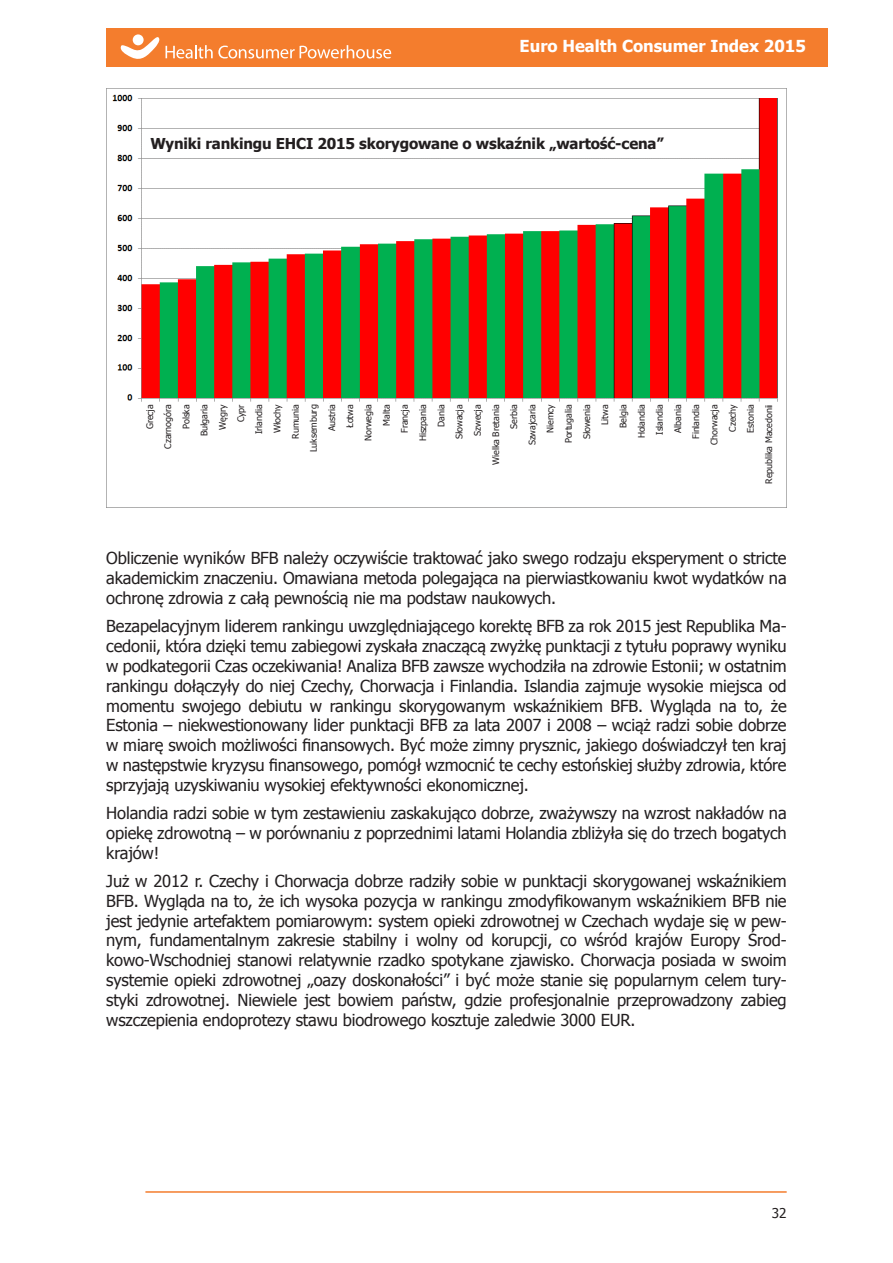
<style>
.page{position:relative;width:893px;height:1263px;background:#fff}
.page>*{position:absolute;margin:0;border:0;box-sizing:border-box;transform-origin:0 0}
.zwykly_tekst{font:16.5px/19.8px "Tahoma";letter-spacing:-.01em;color:#231f20;text-align:justify}
.t1{font:700 16.5px "Tahoma";color:#fff}
.t2{font:700 15px "Tahoma";letter-spacing:-.01em;color:#231f20}
.t3{font:13.5px "Tahoma";color:#231f20}
.t4{font:9px/18.1px "Tahoma";letter-spacing:-.01em;color:#231f20;text-align:right}
</style>
<div class="page">
<div style="left:106px;top:28px;width:722px;height:39px;background:#f47d2d"></div>
<svg style="left:133px;top:34px;width:11px;height:11px"></svg>
<svg style="left:120px;top:37px;width:271px;height:22px"></svg>
<hr style="left:145px;top:1191px;width:642px;height:2px;background:#f47d2d">
<img style="left:106px;top:88px;width:680px;height:420px">
<div style="left:150px;top:130px;width:531px;height:26px;background:#fff"></div>
<div style="left:146px;top:404px;width:632px;height:101px;background:#fff"></div>
<p class="t1" style="left:520px;top:35px;width:288px">Euro Health Consumer Index 2015</p>
<p class="t2" style="left:150px;top:133px;width:515px">Wyniki rankingu EHCI 2015 skorygowane o wskaźnik „wartość-cena”</p>
<p class="t4" style="left:140px;top:484px;width:81px;rotate:-90deg">Grecja<br>Czarnogóra<br>Polska<br>Bułgaria<br>Węgry<br>Cypr<br>Irlandia<br>Włochy<br>Rumunia<br>Luksemburg<br>Austria<br>Łotwa<br>Norwegia<br>Malta<br>Francja<br>Hiszpania<br>Dania<br>Słowacja<br>Szwecja<br>Wielka Bretania<br>Serbia<br>Szwajcaria<br>Niemcy<br>Portugalia<br>Słowenia<br>Litwa<br>Belgia<br>Holandia<br>Islandia<br>Albania<br>Finlandia<br>Chorwacja<br>Czechy<br>Estonia<br>Republika Macedonii</p>
<p class="zwykly_tekst" style="left:106px;top:548px;width:682px">Obliczenie wyników BFB należy oczywiście traktować jako swego rodzaju eksperyment o stricte akademickim znaczeniu. Omawiana metoda polegająca na pierwiastkowaniu kwot wydatków na ochronę zdrowia z całą pewnością nie ma podstaw naukowych.</p>
<p class="zwykly_tekst" style="left:106px;top:616px;width:682px">Bezapelacyjnym liderem rankingu uwzględniającego korektę BFB za rok 2015 jest Republika Ma&shy;cedonii, która dzięki temu zabiegowi zyskała znaczącą zwyżkę punktacji z tytułu poprawy wyniku w podkategorii Czas oczekiwania! Analiza BFB zawsze wychodziła na zdrowie Estonii; w ostatnim rankingu dołączyły do niej Czechy, Chorwacja i Finlandia. Islandia zajmuje wysokie miejsca od momentu swojego debiutu w rankingu skorygowanym wskaźnikiem BFB. Wygląda na to, że Estonia – niekwestionowany lider punktacji BFB za lata 2007 i 2008 – wciąż radzi sobie dobrze w miarę swoich możliwości finansowych. Być może zimny prysznic, jakiego doświadczył ten kraj w następstwie kryzysu finansowego, pomógł wzmocnić te cechy estońskiej służby zdrowia, które sprzyjają uzyskiwaniu wysokiej efektywności ekonomicznej.</p>
<p class="zwykly_tekst" style="left:106px;top:802px;width:682px">Holandia radzi sobie w tym zestawieniu zaskakująco dobrze, zważywszy na wzrost nakładów na opiekę zdrowotną – w porównaniu z poprzednimi latami Holandia zbliżyła się do trzech bogatych krajów!</p>
<p class="zwykly_tekst" style="left:106px;top:870px;width:682px">Już w 2012 r. Czechy i Chorwacja dobrze radziły sobie w punktacji skorygowanej wskaźnikiem BFB. Wygląda na to, że ich wysoka pozycja w rankingu zmodyfikowanym wskaźnikiem BFB nie jest jedynie artefaktem pomiarowym: system opieki zdrowotnej w Czechach wydaje się w pew&shy;nym, fundamentalnym zakresie stabilny i wolny od korupcji, co wśród krajów Europy Środ&shy;kowo-Wschodniej stanowi relatywnie rzadko spotykane zjawisko. Chorwacja posiada w swoim systemie opieki zdrowotnej „oazy doskonałości” i być może stanie się popularnym celem tury&shy;styki zdrowotnej. Niewiele jest bowiem państw, gdzie profesjonalnie przeprowadzony zabieg wszczepienia endoprotezy stawu biodrowego kosztuje zaledwie 3000 EUR.</p>
<p class="t3" style="left:772px;top:1204px;width:16px">32</p>
</div>
